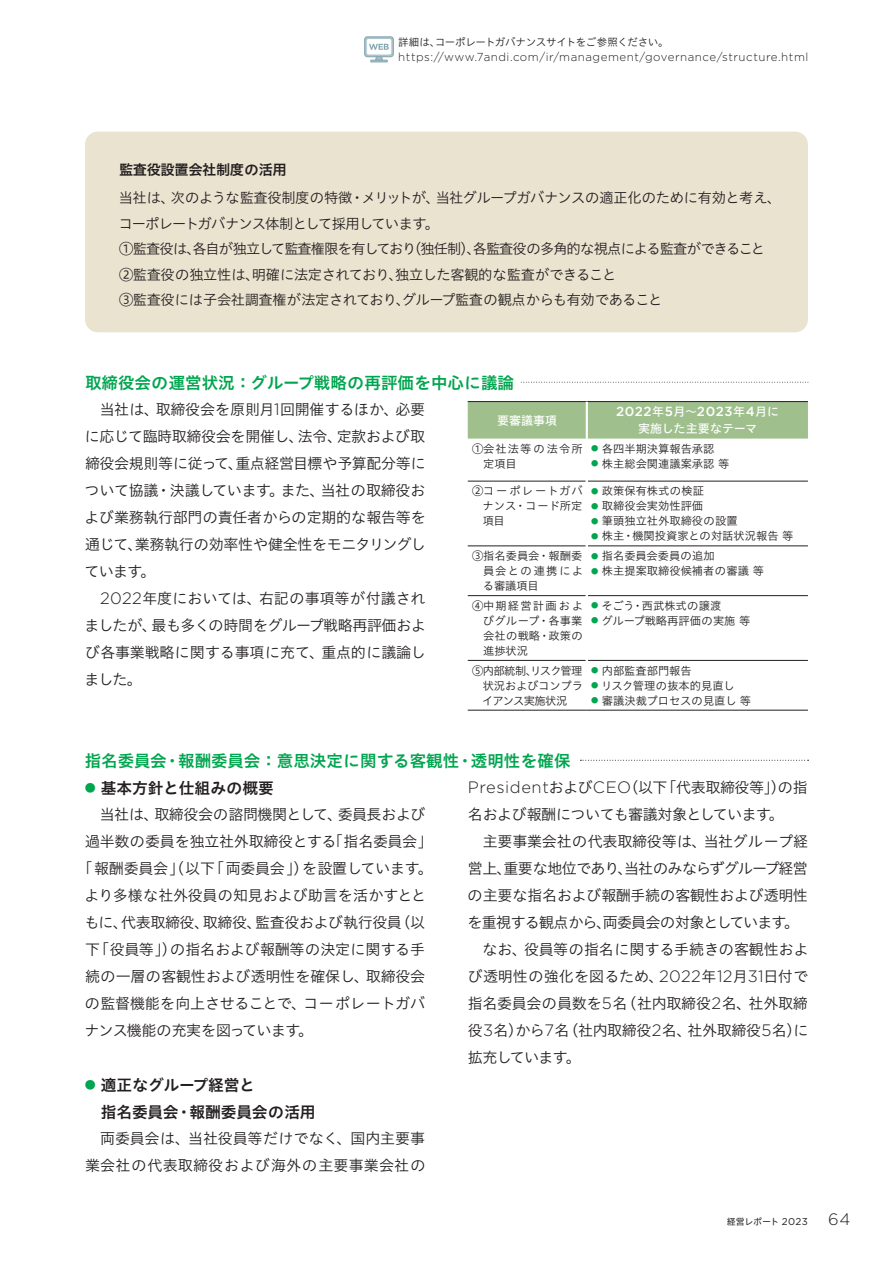
<style>
.page{position:relative;width:893px;height:1263px;background:#fff}
.page>*{position:absolute;margin:0;border:0;box-sizing:border-box;transform-origin:0 0}
.t1{font:16.5px "Hiragino UD Sans Std W6";color:#00a54f}
.本文{font:15.75px/27px "Hiragino UD Sans Std W6";letter-spacing:-.005em;color:#231f20}
.本文-2{font:15px/27px "Hiragino UD Sans Std W3";letter-spacing:-.02em;color:#231f20;text-align:justify}
.本文-3{font:15px/27px "Hiragino UD Sans Std W3";letter-spacing:.01em;color:#231f20;text-align:right}
.注釈{font:14.25px/25.5px "Hiragino UD Sans Std W3";letter-spacing:-.035em;color:#231f20}
.注釈-2{font:14.25px "Hiragino UD Sans Std W3";letter-spacing:-.065em;color:#231f20}
.本文-4{font:14.25px "Hiragino UD Sans Std W6";letter-spacing:-.025em;color:#231f20}
.t2{font:500 13.2px "Gotham";letter-spacing:.045em;color:#fff}
.t3{font:12px "Hiragino UD Sans Std W5";color:#fff}
.注釈-3{font:300 11.55px "Gotham";letter-spacing:.045em;color:#231f20}
.表本文{font:11.25px/15px "Hiragino UD Sans Std W3";color:#231f20;text-align:justify}
.表本文-2{font:11.25px/15px "Hiragino UD Sans Std W3";letter-spacing:.09em;color:#231f20}
.注釈-4{font:10.5px "Hiragino UD Sans Std W3";letter-spacing:-.025em;color:#231f20}
.t4{font:9px "Hiragino UD Sans Std W4";letter-spacing:-.02em;color:#231f20}
.s1{font-family:"Gotham";font-weight:300;font-size:16.5px}
.s2{font-family:"Hiragino UD Sans Std W5";font-weight:400;font-size:12px}
.s3{font-size:7.35px;color:#00a54f}
.s4{font-size:10.95px;color:#00a54f}
.s5{font-family:"Gotham";font-size:9.9px}
</style>
<div class="page">
<div style="left:85px;top:132px;width:723px;height:200px;background:#eae3d0;border-radius:13px"></div>
<div style="left:468px;top:402px;width:340px;height:37px;background:#9fc08d"></div>
<hr style="left:468px;top:401px;width:119px;height:1px;background:#231f20">
<hr style="left:587px;top:401px;width:221px;height:1px;background:#231f20">
<hr style="left:468px;top:481px;width:118px;height:1px;background:#231f20">
<hr style="left:588px;top:481px;width:220px;height:1px;background:#231f20">
<hr style="left:468px;top:546px;width:118px;height:1px;background:#231f20">
<hr style="left:588px;top:546px;width:220px;height:1px;background:#231f20">
<hr style="left:468px;top:595px;width:118px;height:1px;background:#231f20">
<hr style="left:588px;top:595px;width:220px;height:1px;background:#231f20">
<hr style="left:468px;top:660px;width:118px;height:1px;background:#231f20">
<hr style="left:588px;top:660px;width:220px;height:1px;background:#231f20">
<hr style="left:586px;top:402px;width:2px;height:37px;background:#fff">
<hr style="left:468px;top:710px;width:119px;height:1px;background:#231f20">
<hr style="left:587px;top:710px;width:221px;height:1px;background:#231f20">
<svg style="left:521px;top:382px;width:288px;height:1px"></svg>
<svg style="left:580px;top:760px;width:229px;height:1px"></svg>
<svg style="left:365px;top:37px;width:28px;height:20px"></svg>
<div style="left:364px;top:36px;width:30px;height:21px;border:1px solid #84a6b1;border-radius:3px"></div>
<div style="left:367px;top:40px;width:24px;height:14px;background:#fff"></div>
<div style="left:367px;top:39px;width:24px;height:15px;border:1px solid #fff"></div>
<svg style="left:370px;top:56px;width:18px;height:6px"></svg>
<svg style="left:369px;top:44px;width:20px;height:6px"></svg>
<p class="注釈-4" style="left:398px;top:34px;width:272px">詳細は、コーポレートガバナンスサイトをご参照ください。</p>
<p class="注釈-3" style="left:398px;top:49px;width:412px">https://www.7andi.com/ir/management/governance/structure.html</p>
<p class="本文-4" style="left:119px;top:159px;width:169px">監査役設置会社制度の活用</p>
<p class="注釈" style="left:118px;top:184px;width:664px">当社は、次のような監査役制度の特徴・メリットが、当社グループガバナンスの適正化のために有効と考え、コーポレートガバナンス体制として採用しています。</p>
<p class="注釈-2" style="left:119px;top:238px;width:647px">①監査役は、各自が独立して監査権限を有しており（独任制）、各監査役の多角的な視点による監査ができること</p>
<p class="注釈" style="left:119px;top:261px;width:499px">②監査役の独立性は、明確に法定されており、独立した客観的な監査ができること</p>
<p class="注釈" style="left:119px;top:286px;width:545px">③監査役には子会社調査権が法定されており、グループ監査の観点からも有効であること</p>
<p class="t1" style="left:85px;top:370px;width:431px">取締役会の運営状況：グループ戦略の再評価を中心に議論</p>
<p class="本文-2" style="left:84px;top:395px;width:343px;text-indent:15px">当社は、取締役会を原則月<span class="s1">1</span>回開催するほか、必要に応じて臨時取締役会を開催し、法令、定款および取締役会規則等に従って、重点経営目標や予算配分等について協議・決議しています。また、当社の取締役および業務執行部門の責任者からの定期的な報告等を通じて、業務執行の効率性や健全性をモニタリングしています。</p>
<p class="本文-2" style="left:85px;top:584px;width:343px;text-indent:16px"><span class="s1">2022</span>年度においては、右記の事項等が付議されましたが、最も多くの時間をグループ戦略再評価および各事業戦略に関する事項に充て、重点的に議論しました。</p>
<p class="t3" style="left:497px;top:411px;width:61px">要審議事項</p>
<p class="t2" style="left:616px;top:403px;width:164px">2022<span class="s2">年</span>5<span class="s2">月～</span>2023<span class="s2">年</span>4<span class="s2">月に</span></p>
<p class="t3" style="left:638px;top:419px;width:121px">実施した主要なテーマ</p>
<p class="表本文-2" style="left:483px;top:440px;width:101px;text-indent:-11px">①会社法等の法令所定項目</p>
<p class="表本文" style="left:591px;top:440px;width:125px"><span class="s3">●</span> 各四半期決算報告承認</p>
<p class="表本文" style="left:591px;top:455px;width:140px"><span class="s3">●</span> 株主総会関連議案承認等</p>
<p class="表本文" style="left:482px;top:483px;width:102px;text-indent:-10px">②コーポレートガバナンス・コード所定項目</p>
<p class="表本文" style="left:591px;top:483px;width:115px"><span class="s3">●</span> 政策保有株式の検証</p>
<p class="表本文" style="left:591px;top:498px;width:114px"><span class="s3">●</span> 取締役会実効性評価</p>
<p class="表本文" style="left:591px;top:513px;width:148px"><span class="s3">●</span> 筆頭独立社外取締役の設置</p>
<p class="表本文" style="left:591px;top:528px;width:204px"><span class="s3">●</span> 株主・機関投資家との対話状況報告等</p>
<p class="表本文" style="left:483px;top:548px;width:102px;text-indent:-11px">③指名委員会・報酬委員会との連携による審議項目</p>
<p class="表本文" style="left:591px;top:548px;width:125px"><span class="s3">●</span> 指名委員会委員の追加</p>
<p class="表本文" style="left:591px;top:563px;width:174px"><span class="s3">●</span> 株主提案取締役候補者の審議等</p>
<p class="表本文" style="left:483px;top:597px;width:102px;text-indent:-11px">④中期経営計画およびグループ・各事業会社の戦略・政策の進捗状況</p>
<p class="表本文" style="left:591px;top:597px;width:132px"><span class="s3">●</span> そごう・西武株式の譲渡</p>
<p class="表本文" style="left:591px;top:612px;width:161px"><span class="s3">●</span> グループ戦略再評価の実施等</p>
<p class="表本文" style="left:482px;top:662px;width:102px;text-indent:-10px">⑤内部統制、リスク管理状況およびコンプライアンス実施状況</p>
<p class="表本文" style="left:591px;top:662px;width:102px"><span class="s3">●</span> 内部監査部門報告</p>
<p class="表本文" style="left:591px;top:677px;width:145px"><span class="s3">●</span> リスク管理の抜本的見直し</p>
<p class="表本文" style="left:591px;top:692px;width:162px"><span class="s3">●</span> 審議決裁プロセスの見直し等</p>
<p class="t1" style="left:85px;top:748px;width:487px">指名委員会・報酬委員会：意思決定に関する客観性・透明性を確保</p>
<p class="本文" style="left:85px;top:773px;width:191px"><span class="s4">●</span> 基本方針と仕組みの概要</p>
<p class="本文-2" style="left:100px;top:800px;width:327px">当社は、取締役会の諮問機関として、委員長および</p>
<p class="本文-2" style="left:85px;top:827px;width:349px">過半数の委員を独立社外取締役とする「指名委員会」</p>
<p class="本文-2" style="left:78px;top:854px;width:357px">「報酬委員会」（以下「両委員会」）を設置しています。</p>
<p class="本文-2" style="left:84px;top:881px;width:343px">より多様な社外役員の知見および助言を活かすとと</p>
<p class="本文-2" style="left:84px;top:908px;width:342px">もに、代表取締役、取締役、監査役および執行役員（以</p>
<p class="本文-2" style="left:85px;top:935px;width:342px">下「役員等」）の指名および報酬等の決定に関する手</p>
<p class="本文-2" style="left:85px;top:962px;width:342px">続の一層の客観性および透明性を確保し、取締役会</p>
<p class="本文-2" style="left:85px;top:989px;width:342px">の監督機能を向上させることで、コーポレートガバ</p>
<p class="本文-2" style="left:85px;top:1016px;width:230px">ナンス機能の充実を図っています。</p>
<p class="本文" style="left:101px;top:1070px;width:216px;text-indent:-16px"><span class="s4">●</span> 適正なグループ経営と<br>指名委員会・報酬委員会の活用</p>
<p class="本文-3" style="left:85px;top:1124px;width:342px">両委員会は、当社役員等だけでなく、国内主要事業会社の代表取締役および海外の主要事業会社の</p>
<p class="本文-2" style="left:468px;top:773px;width:342px"><span class="s1">President</span>および<span class="s1">CEO</span>（以下「代表取締役等」）の指名および報酬についても審議対象としています。</p>
<p class="本文-2" style="left:467px;top:827px;width:342px;text-indent:15px">主要事業会社の代表取締役等は、当社グループ経営上、重要な地位であり、当社のみならずグループ経営の主要な指名および報酬手続の客観性および透明性を重視する観点から、両委員会の対象としています。</p>
<p class="本文-2" style="left:467px;top:935px;width:343px;text-indent:15px">なお、役員等の指名に関する手続きの客観性および透明性の強化を図るため、<span class="s1">2022</span>年<span class="s1">12</span>月<span class="s1">31</span>日付で指名委員会の員数を<span class="s1">5</span>名（社内取締役<span class="s1">2</span>名、社外取締役<span class="s1">3</span>名）から<span class="s1">7</span>名（社内取締役<span class="s1">2</span>名、社外取締役<span class="s1">5</span>名）に拡充しています。</p>
<p class="t4" style="left:727px;top:1215px;width:125px">経営レポート <span class="s5">2023</span> <span class="s1">64</span></p>
</div>
